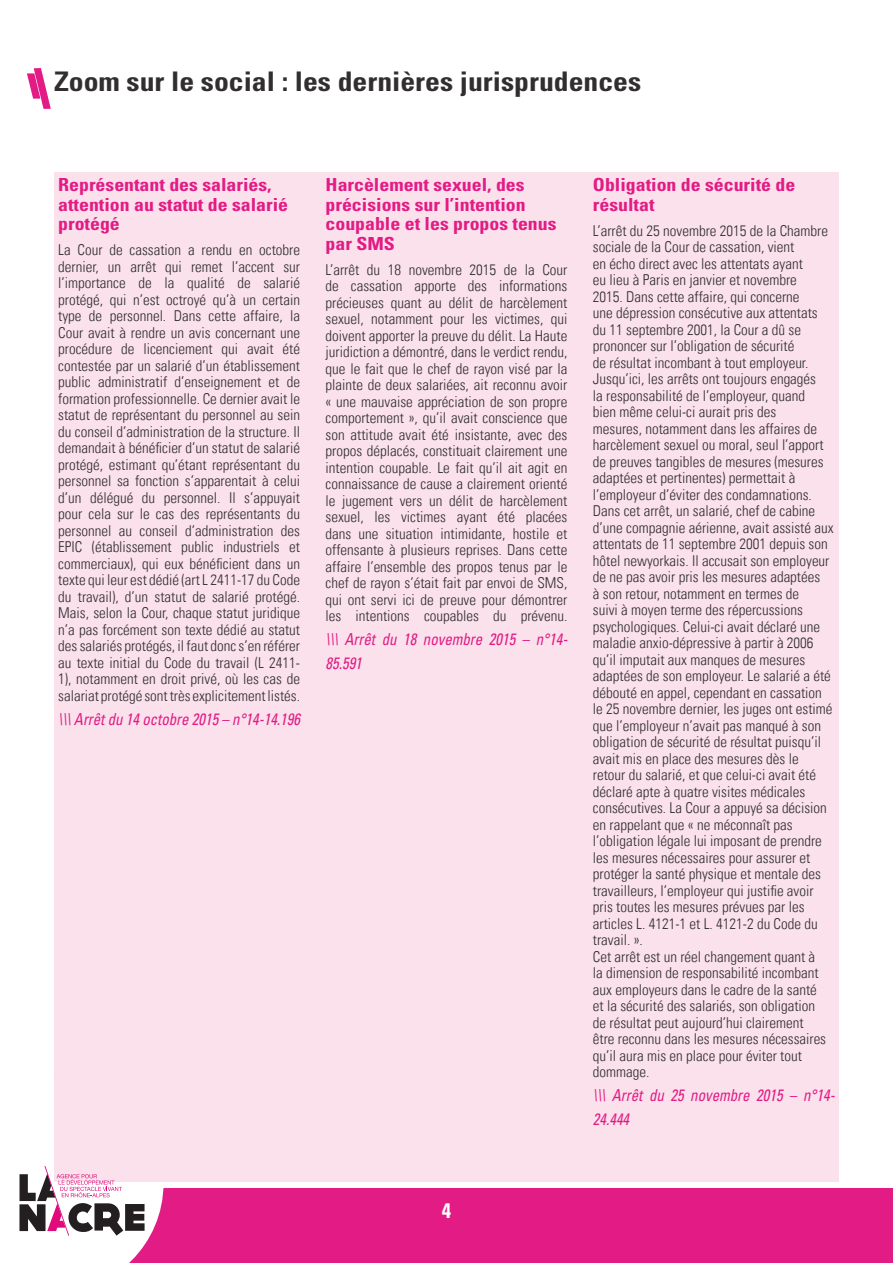
<style>
.page{position:relative;width:893px;height:1263px;background:#fff}
.page>*{position:absolute;margin:0;border:0;box-sizing:border-box;transform-origin:0 0}
.t1{font:700 condensed 27px "Univers";color:#231f20;scale:1.1 1}
.t2{font:700 condensed 21px "Univers";color:#fff}
.t3{font:700 condensed 18px/19.5px "Univers";color:#e10a7b;scale:1.1 1}
.t4{font:italic condensed 16.5px/24px "Univers";color:#e10a7b;scale:.9 1}
.t5{font:300 condensed 15px/16.5px "Univers LT Std";color:#231f20;text-align:justify}
</style>
<div class="page">
<div style="left:0;top:1188px;width:893px;height:75px;background:#e31b84"></div>
<svg style="left:0;top:1166px;width:163px;height:97px"></svg>
<div style="left:54px;top:172px;width:785px;height:1010px;background:#fadfeb"></div>
<svg style="left:27px;top:68px;width:24px;height:41px"></svg>
<h1 class="t1" style="left:54px;top:65px;width:535px">Zoom sur le social : les dernières jurisprudences</h1>
<p class="t3" style="left:58px;top:175px;width:210px">Représentant des salariés, attention au statut de salarié protégé</p>
<p class="t5" style="left:58px;top:242px;width:243px">La Cour de cassation a rendu en octobre dernier, un arrêt qui remet l’accent sur l’importance de la qualité de salarié protégé, qui n’est octroyé qu’à un certain type de personnel. Dans cette affaire, la Cour avait à rendre un avis concernant une procédure de licenciement qui avait été contestée par un salarié d’un établissement public administratif d’enseignement et de formation professionnelle. Ce dernier avait le statut de représentant du personnel au sein du conseil d’administration de la structure. Il demandait à bénéficier d’un statut de salarié protégé, estimant qu’étant représentant du personnel sa fonction s’apparentait à celui d’un délégué du personnel. Il s’appuyait pour cela sur le cas des représentants du personnel au conseil d’administration des EPIC (établissement public industriels et commerciaux), qui eux bénéficient dans un texte qui leur est dédié (art L 2411-17 du Code du travail), d’un statut de salarié protégé.<br>Mais, selon la Cour, chaque statut juridique n’a pas forcément son texte dédié au statut des salariés protégés, il faut donc s’en référer au texte initial du Code du travail (L 2411- 1), notamment en droit privé, où les cas de salariat protégé sont très explicitement listés.</p>
<p class="t4" style="left:58px;top:706px;width:270px">\\\ Arrêt du 14 octobre 2015 – n°14-14.196</p>
<p class="t3" style="left:326px;top:175px;width:211px">Harcèlement sexuel, des précisions sur l’intention coupable et les propos tenus par SMS</p>
<p class="t5" style="left:326px;top:261px;width:243px">L’arrêt du 18 novembre 2015 de la Cour de cassation apporte des informations précieuses quant au délit de harcèlement sexuel, notamment pour les victimes, qui doivent apporter la preuve du délit. La Haute juridiction a démontré, dans le verdict rendu, que le fait que le chef de rayon visé par la plainte de deux salariées, ait reconnu avoir « une mauvaise appréciation de son propre comportement », qu’il avait conscience que son attitude avait été insistante, avec des propos déplacés, constituait clairement une intention coupable. Le fait qu’il ait agit en connaissance de cause a clairement orienté le jugement vers un délit de harcèlement sexuel, les victimes ayant été placées dans une situation intimidante, hostile et offensante à plusieurs reprises. Dans cette affaire l’ensemble des propos tenus par le chef de rayon s’était fait par envoi de SMS, qui ont servi ici de preuve pour démontrer les intentions coupables du prévenu.</p>
<p class="t4" style="left:326px;top:627px;width:270px">\\\ Arrêt du 18 novembre 2015 – n°14-<br>85.591</p>
<p class="t3" style="left:593px;top:175px;width:185px">Obligation de sécurité de résultat</p>
<p class="t5" style="left:593px;top:222px;width:242px;text-align:left">L’arrêt du 25 novembre 2015 de la Chambre sociale de la Cour de cassation, vient<br>en écho direct avec les attentats ayant<br>eu lieu à Paris en janvier et novembre<br>2015. Dans cette affaire, qui concerne<br>une dépression consécutive aux attentats du 11 septembre 2001, la Cour a dû se prononcer sur l’obligation de sécurité<br>de résultat incombant à tout employeur.<br>Jusqu’ici, les arrêts ont toujours engagés<br>la responsabilité de l’employeur, quand<br>bien même celui-ci aurait pris des<br>mesures, notamment dans les affaires de harcèlement sexuel ou moral, seul l’apport de preuves tangibles de mesures (mesures adaptées et pertinentes) permettait à l’employeur d’éviter des condamnations.<br>Dans cet arrêt, un salarié, chef de cabine d’une compagnie aérienne, avait assisté aux attentats de 11 septembre 2001 depuis son hôtel newyorkais. Il accusait son employeur de ne pas avoir pris les mesures adaptées<br>à son retour, notamment en termes de<br>suivi à moyen terme des répercussions psychologiques. Celui-ci avait déclaré une maladie anxio-dépressive à partir à 2006 qu’il imputait aux manques de mesures adaptées de son employeur. Le salarié a été débouté en appel, cependant en cassation le 25 novembre dernier, les juges ont estimé que l’employeur n’avait pas manqué à son obligation de sécurité de résultat puisqu’il avait mis en place des mesures dès le retour du salarié, et que celui-ci avait été déclaré apte à quatre visites médicales consécutives. La Cour a appuyé sa décision en rappelant que « ne méconnaît pas l’obligation légale lui imposant de prendre les mesures nécessaires pour assurer et protéger la santé physique et mentale des travailleurs, l’employeur qui justifie avoir pris toutes les mesures prévues par les articles L. 4121-1 et L. 4121-2 du Code du travail. ».<br>Cet arrêt est un réel changement quant à<br>la dimension de responsabilité incombant aux employeurs dans le cadre de la santé<br>et la sécurité des salariés, son obligation<br>de résultat peut aujourd’hui clairement<br>être reconnu dans les mesures nécessaires qu’il aura mis en place pour éviter tout dommage.</p>
<p class="t4" style="left:593px;top:1083px;width:270px">\\\ Arrêt du 25 novembre 2015 – n°14-<br>24.444</p>
<h2 class="t2" style="left:442px;top:1197px;width:11px">4</h2>
</div>
